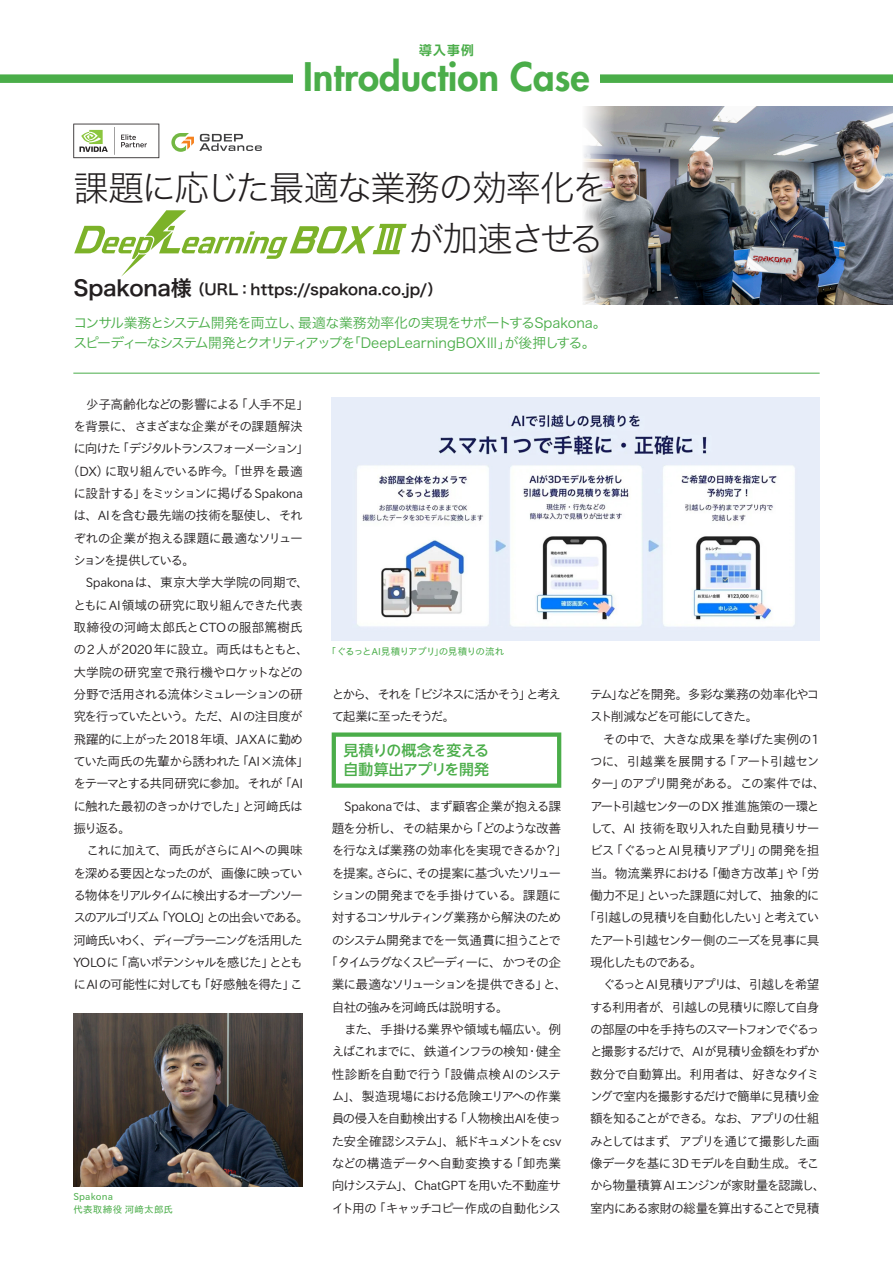
<style>
.page{position:relative;width:893px;height:1263px;background:#fff}
.page>*{position:absolute;margin:0;border:0;box-sizing:border-box;transform-origin:0 0}
.t1{font:800 38.25px "Futura Std";color:#4aad49}
.t2{font:35.1px/51px "Hira Kaku Std W2";letter-spacing:-.045em;color:#231f20;text-align:right}
.t3{font:14.85px "Hira Kaku Std W6";letter-spacing:.005em;color:#231f20}
.t4{font:500 14.85px/19.2px "UD Shin Go NT Pro";letter-spacing:-.01em;color:#4aad49}
.t5{font:13.8px/20.2px "Hira Kaku Pro W3";letter-spacing:-.045em;color:#4aad49}
.t6{font:300 12.75px "TB Go Pro";letter-spacing:-.09em;color:#231f20}
.t7{font:300 12.75px "TB Go Pro";letter-spacing:-.12em;color:#231f20}
.t8{font:300 12.75px "TB Go Pro";letter-spacing:-.06em;color:#231f20}
.t9{font:300 12.75px/22.4px "TB Go Pro";letter-spacing:-.13em;color:#231f20}
.t10{font:300 12.75px "TB Go Pro";letter-spacing:-.155em;color:#231f20}
.t11{font:300 12.75px "TB Go Pro";letter-spacing:-.04em;color:#231f20}
.t12{font:300 12.75px "TB Go Pro";letter-spacing:-.035em;color:#231f20}
.t13{font:300 12.75px "TB Go Pro";letter-spacing:-.15em;color:#231f20}
.t14{font:300 12.75px "TB Go Pro";letter-spacing:-.05em;color:#231f20}
.t15{font:300 12.75px "TB Go Pro";letter-spacing:-.025em;color:#231f20}
.t16{font:300 12.75px "TB Go Pro";letter-spacing:-.02em;color:#231f20}
.t17{font:300 12.75px "TB Go Pro";letter-spacing:-.03em;color:#231f20}
.t18{font:300 12.75px "TB Go Pro";letter-spacing:-.115em;color:#231f20}
.t19{font:300 12.75px "TB Go Pro";letter-spacing:-.11em;color:#231f20}
.t20{font:300 12.75px "TB Go Pro";letter-spacing:-.14em;color:#231f20}
.t21{font:300 12.75px "TB Go Pro";letter-spacing:-.185em;color:#231f20}
.t22{font:300 12.75px "TB Go Pro";letter-spacing:-.145em;color:#231f20}
.t23{font:300 12.75px "TB Go Pro";letter-spacing:-.125em;color:#231f20}
.t24{font:300 12.75px "TB Go Pro";letter-spacing:-.135em;color:#231f20}
.t25{font:300 12.75px "TB Go Pro";letter-spacing:-.045em;color:#231f20}
.t26{font:300 12.75px "TB Go Pro";letter-spacing:-.07em;color:#231f20}
.t27{font:300 12.75px "TB Go Pro";letter-spacing:-.005em;color:#231f20}
.t28{font:300 12.75px "TB Go Pro";letter-spacing:-.065em;color:#231f20}
.t29{font:700 12.75px "UD Shin Go Pro De";color:#4aad49}
.t30{font:9.6px "TB Go Pro";letter-spacing:-.04em;color:#4aad49}
.t31{font:9.6px/12.8px "TB Go Pro";letter-spacing:.01em;color:#4aad49}
.s1{font-size:21.3px}
</style>
<div class="page">
<img style="left:73px;top:1013px;width:230px;height:173px">
<div style="left:0;top:74px;width:893px;height:9px;background:#4aad49"></div>
<hr style="left:73px;top:373px;width:747px;height:1px;background:#4aad49">
<div style="left:332px;top:732px;width:229px;height:56px;border:4px solid #4aad49"></div>
<svg style="left:73px;top:124px;width:86px;height:34px"></svg>
<svg style="left:171px;top:133px;width:91px;height:19px"></svg>
<img style="left:332px;top:398px;width:488px;height:242px">
<img style="left:583px;top:106px;width:310px;height:199px">
<div style="left:293px;top:60px;width:307px;height:38px;background:#fff"></div>
<div style="left:62px;top:158px;width:553px;height:109px;background:#fff"></div>
<svg style="left:74px;top:210px;width:333px;height:67px"></svg>
<p class="t29" style="left:419px;top:40px;width:56px">導入事例</p>
<h1 class="t1" style="left:303px;top:53px;width:288px">Introduction Case</h1>
<h2 class="t2" style="left:73px;top:161px;width:536px">課題に応じた最適な業務の効率化をが加速させる</h2>
<p class="t3" style="left:73px;top:278px;width:370px"><span class="s1">Spakona様</span> （URL：https://spakona.co.jp/）</p>
<p class="t5" style="left:73px;top:311px;width:535px">コンサル業務とシステム開発を両立し、最適な業務効率化の実現をサポートするSpakona。スピーディーなシステム開発とクオリティアップを「DeepLearningBOXⅢ」が後押しする。</p>
<p class="t8" style="left:73px;top:393px;width:237px">　少子高齢化などの影響による「人手不足」</p>
<p class="t8" style="left:73px;top:416px;width:231px">を背景に、さまざまな企業がその課題解決</p>
<p class="t21" style="left:73px;top:438px;width:237px">に向けた「デジタルトランスフォーメーション」</p>
<p class="t11" style="left:67px;top:460px;width:237px">（DX）に取り組んでいる昨今。「世界を最適</p>
<p class="t14" style="left:73px;top:483px;width:231px">に設計する」をミッションに掲げるSpakona</p>
<p class="t14" style="left:73px;top:505px;width:231px">は、AIを含む最先端の技術を駆使し、それ</p>
<p class="t11" style="left:73px;top:527px;width:231px">ぞれの企業が抱える課題に最適なソリュー</p>
<p class="t22" style="left:73px;top:550px;width:123px">ションを提供している。</p>
<p class="t16" style="left:73px;top:572px;width:237px">　Spakonaは、東京大学大学院の同期で、</p>
<p class="t11" style="left:73px;top:594px;width:231px">ともにAI領域の研究に取り組んできた代表</p>
<p class="t27" style="left:73px;top:617px;width:231px">取締役の河﨑太郎氏とCTOの服部篤樹氏</p>
<p class="t15" style="left:73px;top:639px;width:237px">の2人が2020年に設立。両氏はもともと、</p>
<p class="t17" style="left:73px;top:661px;width:231px">大学院の研究室で飛行機やロケットなどの</p>
<p class="t6" style="left:73px;top:684px;width:231px">分野で活用される流体シミュレーションの研</p>
<p class="t7" style="left:73px;top:706px;width:231px">究を行っていたという。ただ、AI の注目度が</p>
<p class="t15" style="left:73px;top:728px;width:231px">飛躍的に上がった2018年頃、JAXAに勤め</p>
<p class="t8" style="left:73px;top:750px;width:237px">ていた両氏の先輩から誘われた「AI×流体」</p>
<p class="t6" style="left:73px;top:773px;width:231px">をテーマとする共同研究に参加。それが「AI</p>
<p class="t6" style="left:73px;top:795px;width:231px">に触れた最初のきっかけでした」と河﨑氏は</p>
<p class="t6" style="left:73px;top:817px;width:59px">振り返る。</p>
<p class="t25" style="left:73px;top:840px;width:231px">　これに加えて、両氏がさらにAIへの興味</p>
<p class="t6" style="left:73px;top:862px;width:231px">を深める要因となったのが、画像に映ってい</p>
<p class="t13" style="left:73px;top:884px;width:231px">る物体をリアルタイムに検出するオープンソー</p>
<p class="t13" style="left:73px;top:907px;width:237px">スのアルゴリズム「YOLO」との出会いである。</p>
<p class="t10" style="left:73px;top:929px;width:231px">河﨑氏いわく、ディープラーニングを活用した</p>
<p class="t7" style="left:73px;top:951px;width:231px">YOLO に「高いポテンシャルを感じた」ととも</p>
<p class="t6" style="left:73px;top:974px;width:231px">にAIの可能性に対しても「好感触を得た」こ</p>
<p class="t31" style="left:73px;top:1189px;width:101px">Spakona<br>代表取締役 河﨑太郎氏</p>
<p class="t30" style="left:327px;top:643px;width:179px">「ぐるっとAI見積りアプリ」の見積りの流れ</p>
<p class="t9" style="left:332px;top:682px;width:231px">とから、それを「ビジネスに活かそう」と考えて起業に至ったそうだ。</p>
<p class="t4" style="left:343px;top:740px;width:147px">見積りの概念を変える自動算出アプリを開発</p>
<p class="t17" style="left:332px;top:795px;width:231px">　Spakonaでは、まず顧客企業が抱える課</p>
<p class="t6" style="left:332px;top:817px;width:231px">題を分析し、その結果から「どのような改善</p>
<p class="t26" style="left:332px;top:840px;width:237px">を行なえば業務の効率化を実現できるか？」</p>
<p class="t9" style="left:332px;top:860px;width:231px">を提案。さらに、その提案に基づいたソリュー</p>
<p class="t28" style="left:332px;top:884px;width:231px">ションの開発までを手掛けている。課題に</p>
<p class="t6" style="left:332px;top:907px;width:231px">対するコンサルティング業務から解決のため</p>
<p class="t6" style="left:332px;top:929px;width:231px">のシステム開発までを一気通貫に担うことで</p>
<p class="t10" style="left:325px;top:951px;width:237px">「タイムラグなくスピーディーに、かつその企</p>
<p class="t7" style="left:332px;top:974px;width:237px">業に最適なソリューションを提供できる」と、</p>
<p class="t6" style="left:332px;top:996px;width:179px">自社の強みを河﨑氏は説明する。</p>
<p class="t6" style="left:332px;top:1018px;width:231px">　また、手掛ける業界や領域も幅広い。例</p>
<p class="t7" style="left:332px;top:1041px;width:231px">えばこれまでに、鉄道インフラの検知・健全</p>
<p class="t16" style="left:332px;top:1063px;width:231px">性診断を自動で行う「設備点検AIのシステ</p>
<p class="t6" style="left:332px;top:1085px;width:231px">ム」、製造現場における危険エリアへの作業</p>
<p class="t6" style="left:332px;top:1108px;width:231px">員の侵入を自動検出する「人物検出AIを使っ</p>
<p class="t20" style="left:332px;top:1130px;width:231px">た安全確認システム」、紙ドキュメントを csv</p>
<p class="t12" style="left:332px;top:1152px;width:231px">などの構造データへ自動変換する「卸売業</p>
<p class="t8" style="left:332px;top:1175px;width:231px">向けシステム」、ChatGPTを用いた不動産サ</p>
<p class="t19" style="left:332px;top:1197px;width:231px">イト用の「キャッチコピー作成の自動化シス</p>
<p class="t6" style="left:590px;top:684px;width:231px">テム」などを開発。多彩な業務の効率化やコ</p>
<p class="t20" style="left:590px;top:706px;width:170px">スト削減などを可能にしてきた。</p>
<p class="t12" style="left:590px;top:728px;width:231px">　その中で、大きな成果を挙げた実例の1</p>
<p class="t12" style="left:590px;top:750px;width:231px">つに、引越業を展開する「アート引越セン</p>
<p class="t6" style="left:590px;top:773px;width:237px">ター」のアプリ開発がある。この案件では、</p>
<p class="t6" style="left:590px;top:795px;width:231px">アート引越センターのDX 推進施策の一環と</p>
<p class="t6" style="left:590px;top:817px;width:231px">して、AI 技術を取り入れた自動見積りサー</p>
<p class="t6" style="left:590px;top:840px;width:231px">ビス「ぐるっとAI見積りアプリ」の開発を担</p>
<p class="t6" style="left:590px;top:862px;width:231px">当。物流業界における「働き方改革」や「労</p>
<p class="t6" style="left:590px;top:884px;width:231px">働力不足」といった課題に対して、抽象的に</p>
<p class="t23" style="left:584px;top:907px;width:237px">「引越しの見積りを自動化したい」と考えてい</p>
<p class="t19" style="left:590px;top:929px;width:231px">たアート引越センター側のニーズを見事に具</p>
<p class="t22" style="left:590px;top:951px;width:114px">現化したものである。</p>
<p class="t24" style="left:590px;top:974px;width:231px">　ぐるっとAI見積りアプリは、引越しを希望</p>
<p class="t7" style="left:590px;top:996px;width:231px">する利用者が、引越しの見積りに際して自身</p>
<p class="t10" style="left:590px;top:1018px;width:231px">の部屋の中を手持ちのスマートフォンでぐるっ</p>
<p class="t18" style="left:590px;top:1041px;width:231px">と撮影するだけで、AI が見積り金額をわずか</p>
<p class="t8" style="left:590px;top:1063px;width:231px">数分で自動算出。利用者は、好きなタイミ</p>
<p class="t6" style="left:590px;top:1085px;width:231px">ングで室内を撮影するだけで簡単に見積り金</p>
<p class="t9" style="left:590px;top:1106px;width:231px">額を知ることができる。なお、アプリの仕組</p>
<p class="t6" style="left:590px;top:1130px;width:231px">みとしてはまず、アプリを通じて撮影した画</p>
<p class="t6" style="left:590px;top:1152px;width:231px">像データを基に3Dモデルを自動生成。そこ</p>
<p class="t6" style="left:590px;top:1175px;width:237px">から物量積算 AIエンジンが家財量を認識し、</p>
<p class="t18" style="left:590px;top:1197px;width:231px">室内にある家財の総量を算出することで見積</p>
</div>
